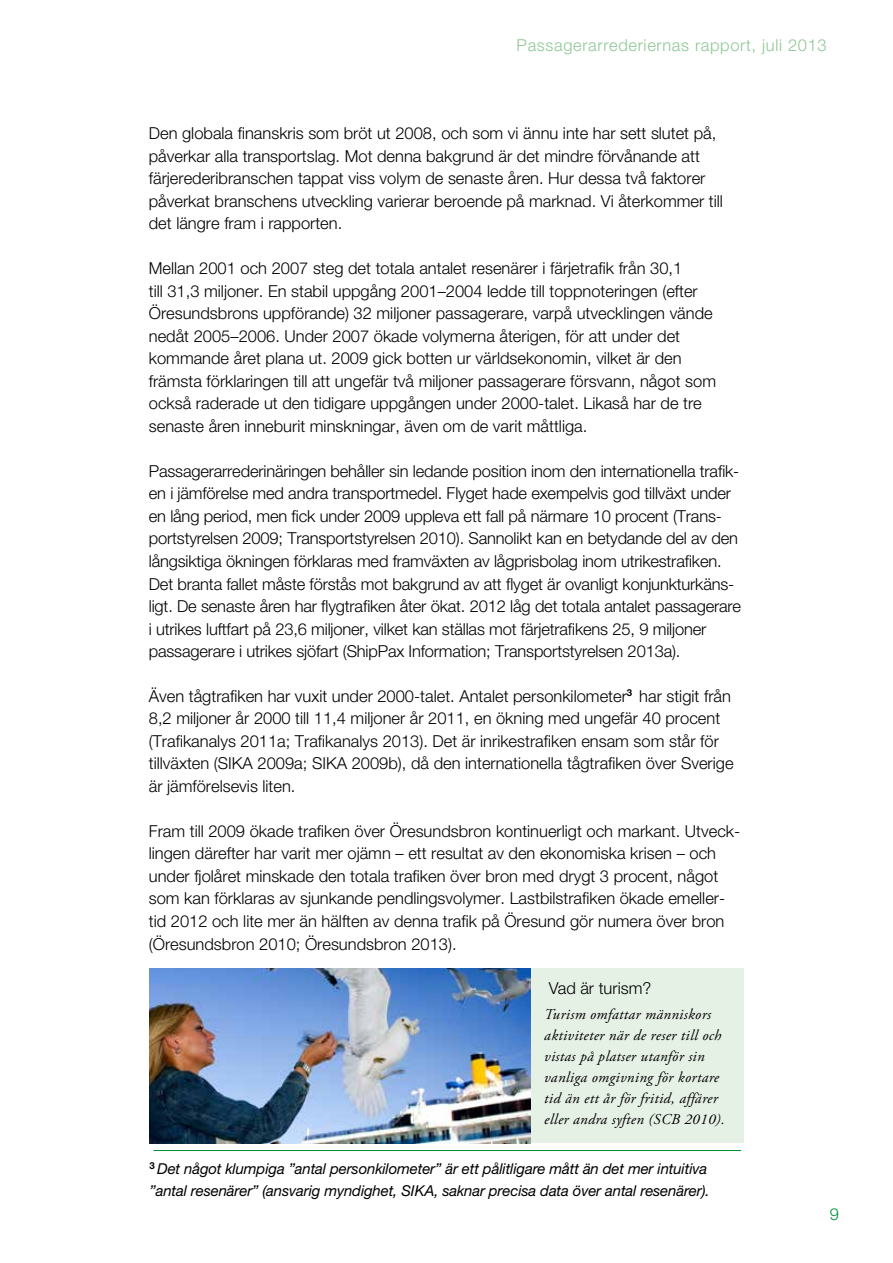
<style>
.page{position:relative;width:893px;height:1263px;background:#fff}
.page>*{position:absolute;margin:0;border:0;box-sizing:border-box;transform-origin:0 0}
.t1{font:300 16.5px/22.5px "Helvetica Neue LT Std";color:#000}
.t2{font:300 16.5px "Helvetica Neue LT Std";letter-spacing:.04em;color:#90c796}
.t3{font:300 16.5px "Helvetica Neue LT Std";color:#009037}
.t4{font:italic 15px/21px "Adobe Garamond Pro";letter-spacing:.025em;color:#000}
.t5{font:italic 15px/21.8px "Helvetica Neue LT Std";letter-spacing:-.01em;color:#000}
</style>
<div class="page">
<hr style="left:153px;top:1150px;width:588px;height:1px;background:#009037">
<div style="left:530px;top:968px;width:213px;height:175px;background:#e6f1e6"></div>
<img style="left:149px;top:968px;width:381px;height:175px">
<p class="t2" style="left:517px;top:35px;width:312px">Passagerarrederiernas rapport, juli 2013</p>
<p class="t1" style="left:149px;top:122px;width:576px">Den globala finanskris som bröt ut 2008, och som vi ännu inte har sett slutet på, påverkar alla transportslag. Mot denna bakgrund är det mindre förvånande att färjerederibranschen tappat viss volym de senaste åren. Hur dessa två faktorer påverkat branschens utveckling varierar beroende på marknad. Vi återkommer till det längre fram i rapporten.</p>
<p class="t1" style="left:149px;top:257px;width:569px">Mellan 2001 och 2007 steg det totala antalet resenärer i färjetrafik från 30,1<br>till 31,3 miljoner. En stabil uppgång 2001–2004 ledde till toppnoteringen (efter Öresundsbrons uppförande) 32 miljoner passagerare, varpå utvecklingen vände nedåt 2005–2006. Under 2007 ökade volymerna återigen, för att under det kommande året plana ut. 2009 gick botten ur världsekonomin, vilket är den främsta förklaringen till att ungefär två miljoner passagerare försvann, något som också raderade ut den tidigare uppgången under 2000-talet. Likaså har de tre senaste åren inneburit minskningar, även om de varit måttliga.</p>
<p class="t1" style="left:149px;top:459px;width:594px">Passagerarrederinäringen behåller sin ledande position inom den internationella trafik&shy;en i jämförelse med andra transportmedel. Flyget hade exempelvis god tillväxt under en lång period, men fick under 2009 uppleva ett fall på närmare 10 procent (Trans&shy;portstyrelsen 2009; Transportstyrelsen 2010). Sannolikt kan en betydande del av den långsiktiga ökningen förklaras med framväxten av lågprisbolag inom utrikestrafiken.<br>Det branta fallet måste förstås mot bakgrund av att flyget är ovanligt konjunkturkäns&shy;ligt. De senaste åren har flygtrafiken åter ökat. 2012 låg det totala antalet passagerare i utrikes luftfart på 23,6 miljoner, vilket kan ställas mot färjetrafikens 25, 9 miljoner passagerare i utrikes sjöfart (ShipPax Information; Transportstyrelsen 2013a).</p>
<p class="t1" style="left:149px;top:684px;width:586px">Även tågtrafiken har vuxit under 2000-talet. Antalet personkilometer<sup>3</sup> har stigit från 8,2 miljoner år 2000 till 11,4 miljoner år 2011, en ökning med ungefär 40 procent (Trafikanalys 2011a; Trafikanalys 2013). Det är inrikestrafiken ensam som står för tillväxten (SIKA 2009a; SIKA 2009b), då den internationella tågtrafiken över Sverige är jämförelsevis liten.</p>
<p class="t1" style="left:149px;top:819px;width:593px">Fram till 2009 ökade trafiken över Öresundsbron kontinuerligt och markant. Utveck&shy;lingen därefter har varit mer ojämn – ett resultat av den ekonomiska krisen – och under fjolåret minskade den totala trafiken över bron med drygt 3 procent, något som kan förklaras av sjunkande pendlingsvolymer. Lastbilstrafiken ökade emeller&shy;tid 2012 och lite mer än hälften av denna trafik på Öresund gör numera över bron (Öresundsbron 2010; Öresundsbron 2013).</p>
<p class="t1" style="left:549px;top:977px;width:104px">Vad är turism?</p>
<p class="t4" style="left:544px;top:1004px;width:182px">Turism omfattar människors aktiviteter när de reser till och vistas på platser utanför sin vanliga omgivning för kortare tid än ett år för fritid, affärer eller andra syften (SCB 2010).</p>
<p class="t5" style="left:149px;top:1158px;width:562px"><sup>3</sup> Det något klumpiga ”antal personkilometer” är ett pålitligare mått än det mer intuitiva ”antal resenärer” (ansvarig myndighet, SIKA, saknar precisa data över antal resenärer).</p>
<p class="t3" style="left:830px;top:1203px;width:11px">9</p>
</div>
